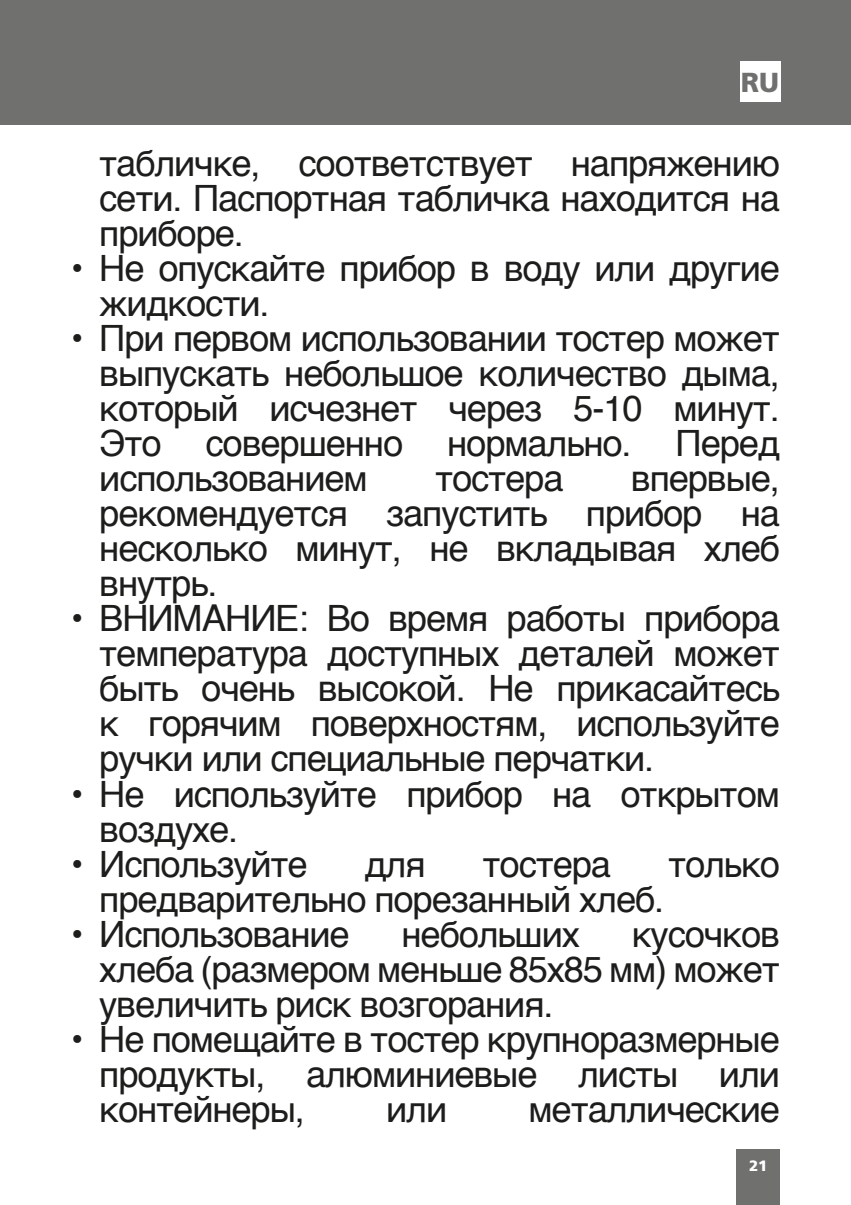
<style>
.page{position:relative;width:851px;height:1205px;background:#fff}
.page>*{position:absolute;margin:0;border:0;box-sizing:border-box;transform-origin:0 0}
.t1{font:36.25px/35px "Helvetica";letter-spacing:-.03em;color:#1d1d1b;text-align:justify}
.t2{font:900 27.5px "Frutiger LT Std";color:#70706f}
.t3{font:900 15px "Frutiger LT Std";color:#fff}
</style>
<div class="page">
<div style="left:0;top:0;width:850px;height:125px;background:#70706f"></div>
<div style="left:736px;top:1149px;width:44px;height:56px;background:#70706f"></div>
<div style="left:740px;top:61px;width:40px;height:41px;background:#fff"></div>
<p class="t2" style="left:740px;top:66px;width:40px">RU</p>
<p class="t1" style="left:99px;top:147px;width:682px">табличке, соответствует напряжению сети. Паспортная табличка находится на приборе.</p>
<p class="t1" style="left:99px;top:252px;width:682px;text-indent:-28px">• Не опускайте прибор в воду или другие жидкости.</p>
<p class="t1" style="left:99px;top:322px;width:682px;text-indent:-28px">• При первом использовании тостер может выпускать небольшое количество дыма, который исчезнет через 5-10 минут.<br>Это совершенно нормально. Перед использованием</p>
<p class="t1" style="left:99px;top:462px;width:682px;text-indent:531px">впервые, рекомендуется запустить прибор на несколько минут, не вкладывая хлеб внутрь.</p>
<p class="t1" style="left:99px;top:602px;width:682px;text-indent:-28px">• ВНИМАНИЕ: Во время работы прибора температура доступных деталей может быть очень высокой. Не прикасайтесь к горячим поверхностям, используйте ручки или специальные перчатки.</p>
<p class="t1" style="left:99px;top:777px;width:682px;text-indent:-28px">• Не используйте прибор на открытом воздухе.</p>
<p class="t1" style="left:71px;top:847px;width:238px">• Используйте</p>
<p class="t1" style="left:364px;top:847px;width:62px">для</p>
<p class="t1" style="left:482px;top:847px;width:130px">тостера</p>
<p class="t1" style="left:668px;top:847px;width:113px">только</p>
<p class="t1" style="left:99px;top:882px;width:566px">предварительно порезанный хлеб.</p>
<p class="t1" style="left:71px;top:917px;width:280px">• Использование</p>
<p class="t1" style="left:401px;top:917px;width:180px">небольших</p>
<p class="t1" style="left:435px;top:462px;width:130px">тостера</p>
<p class="t1" style="left:99px;top:917px;width:682px;text-indent:532px">кусочков хлеба (размером меньше 85х85 мм) может увеличить риск возгорания.</p>
<p class="t1" style="left:99px;top:1022px;width:682px;text-indent:-28px">• Не помещайте в тостер крупноразмерные продукты, алюминиевые листы или контейнеры,</p>
<p class="t1" style="left:386px;top:1092px;width:62px">или</p>
<p class="t1" style="left:528px;top:1092px;width:253px">металлические</p>
<p class="t3" style="left:749px;top:1156px;width:20px">21</p>
</div>
